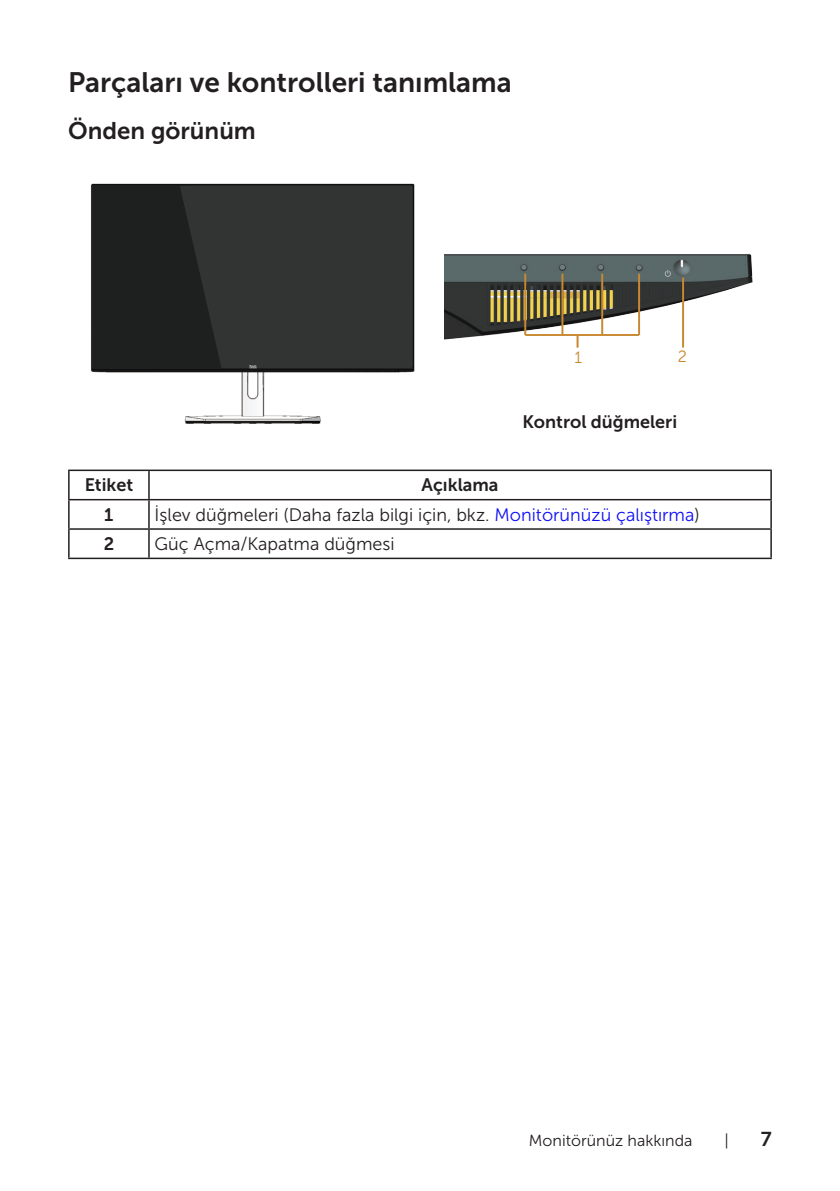
<style>
.page{position:relative;width:840px;height:1191px;background:#fff}
.page>*{position:absolute;margin:0;border:0;box-sizing:border-box;transform-origin:0 0}
.Head_2{font:28px "Museo Sans For Dell 700";color:#231f20}
.Head_3{font:24px "Museo Sans For Dell 700";color:#231f20}
.t1{font:20px "Museo Sans For Dell 700";color:#231f20}
.text{font:18px "Museo Sans For Dell 300";color:#231f20}
.text-2{font:18px "Museo Sans For Dell 700";color:#231f20}
.t2{font:16.2px "Museo Sans For Dell 300";color:#c78830}
.t3{font:16px "Museo Sans For Dell 300";color:#231f20}
.s1{color:#1111f6}
</style>
<div class="page">
<img style="left:444px;top:254px;width:309px;height:88px">
<svg style="left:664px;top:270px;width:6px;height:7px"></svg>
<hr style="left:561px;top:274px;width:2px;height:61px;background:#c78830">
<hr style="left:601px;top:274px;width:2px;height:61px;background:#c78830">
<hr style="left:637px;top:274px;width:2px;height:61px;background:#c78830">
<hr style="left:524px;top:274px;width:2px;height:61px;background:#c78830">
<hr style="left:525px;top:334px;width:113px;height:2px;background:#c78830">
<svg style="left:576px;top:336px;width:2px;height:11px"></svg>
<hr style="left:681px;top:277px;width:2px;height:70px;background:#c78830">
<img style="left:90px;top:183px;width:325px;height:241px">
<div style="left:93px;top:185px;width:320px;height:183px;background:#1a1c1a"></div>
<svg style="left:180px;top:186px;width:232px;height:182px;background:#303131"></svg>
<svg style="left:249px;top:365px;width:7px;height:3px"></svg>
<hr style="left:68px;top:469px;width:81px;height:2px;background:#231f20">
<hr style="left:68px;top:471px;width:2px;height:28px;background:#231f20">
<hr style="left:149px;top:469px;width:622px;height:2px;background:#231f20">
<hr style="left:148px;top:471px;width:2px;height:28px;background:#231f20">
<hr style="left:68px;top:499px;width:81px;height:1px;background:#231f20">
<hr style="left:68px;top:500px;width:2px;height:28px;background:#231f20">
<hr style="left:149px;top:499px;width:622px;height:1px;background:#231f20">
<hr style="left:148px;top:500px;width:2px;height:28px;background:#231f20">
<hr style="left:68px;top:528px;width:81px;height:2px;background:#231f20">
<hr style="left:68px;top:530px;width:2px;height:27px;background:#231f20">
<hr style="left:149px;top:528px;width:622px;height:2px;background:#231f20">
<hr style="left:148px;top:530px;width:2px;height:27px;background:#231f20">
<svg style="left:770px;top:471px;width:1px;height:86px"></svg>
<hr style="left:68px;top:557px;width:81px;height:2px;background:#231f20">
<hr style="left:149px;top:557px;width:622px;height:2px;background:#231f20">
<p class="Head_2" style="left:68px;top:67px;width:445px">Parçaları ve kontrolleri tanımlama</p>
<p class="Head_3" style="left:68px;top:117px;width:189px">Önden görünüm</p>
<p class="t2" style="left:574px;top:349px;width:9px">1</p>
<p class="t2" style="left:677px;top:348px;width:11px">2</p>
<p class="text-2" style="left:522px;top:412px;width:156px">Kontrol düğmeleri</p>
<p class="text-2" style="left:85px;top:475px;width:50px">Etiket</p>
<p class="text-2" style="left:421px;top:475px;width:78px">Açıklama</p>
<p class="text-2" style="left:104px;top:504px;width:11px">1</p>
<p class="text" style="left:154px;top:505px;width:546px">İşlev düğmeleri (Daha fazla bilgi için, bkz. <span class="s1">Monitörünüzü çalıştırma</span>)</p>
<p class="text-2" style="left:104px;top:534px;width:12px">2</p>
<p class="text" style="left:154px;top:534px;width:241px">Güç Açma/Kapatma düğmesi</p>
<p class="t3" style="left:528px;top:1131px;width:165px">Monitörünüz hakkında</p>
<p class="t3" style="left:724px;top:1131px;width:6px">|</p>
<p class="t1" style="left:760px;top:1127px;width:12px">7</p>
</div>
